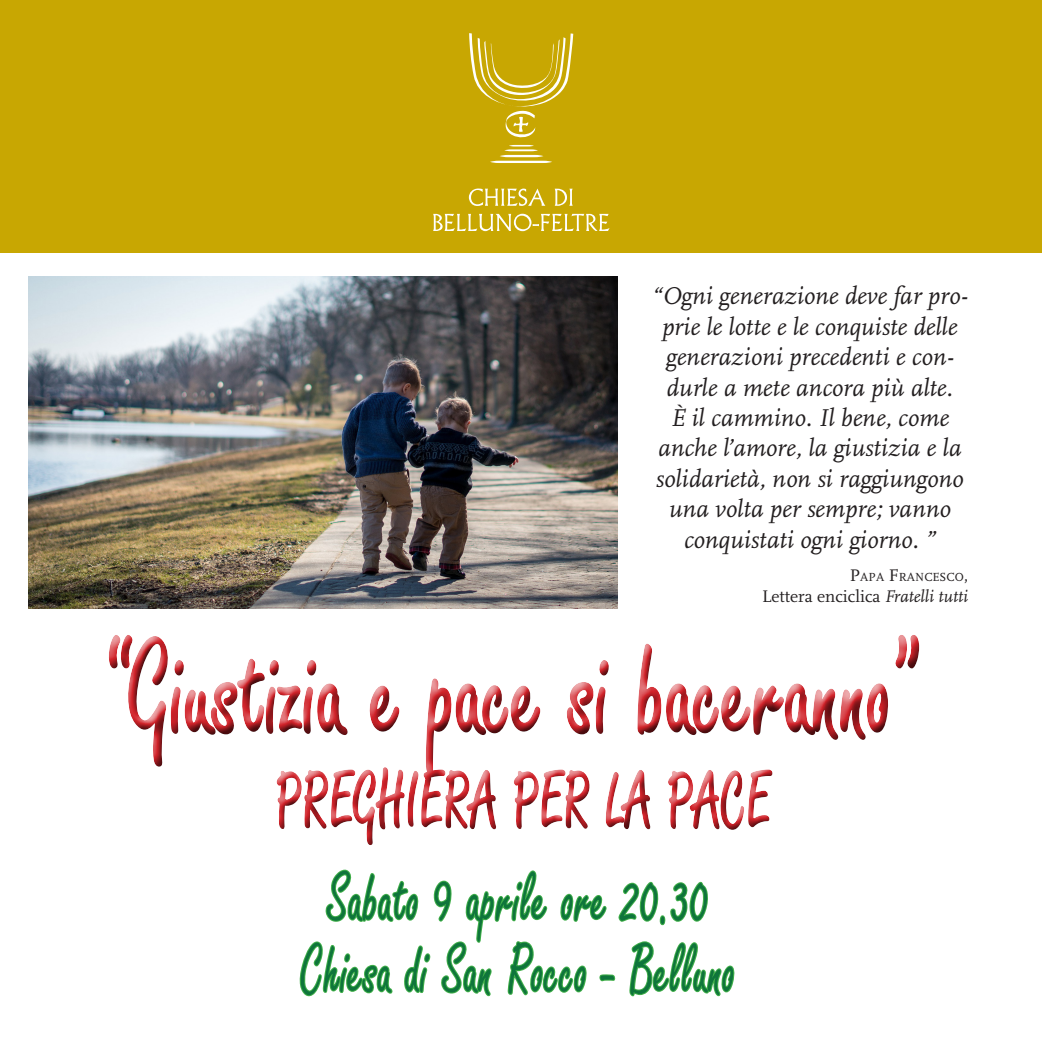
<style>
.page{position:relative;width:1042px;height:1042px;background:#fff}
.page>*{position:absolute;margin:0;border:0;box-sizing:border-box;transform-origin:0 0}
.t1{font:italic 147px "Freestyle Script";color:#d1232a;scale:.73 1}
.t2{font:italic 84px "Freestyle Script";color:#d1232a;scale:.73 1}
.t3{font:italic 77px "Freestyle Script";color:#0f753b;scale:.73 1}
.t4{font:italic 25.38px/30.4px "Scala";color:#231f20;text-align:center}
.t5{font:17.5px "Scala";color:#231f20}
.t6{font:12.25px "Scala";color:#231f20}
.s1{font-size:17.5px}
.s2{font-style:italic}
</style>
<div class="page">
<div style="left:0;top:0;width:1042px;height:252px;background:#c8a702"></div>
<svg style="left:469px;top:188px;width:76px;height:18px"></svg>
<svg style="left:555px;top:189px;width:17px;height:17px"></svg>
<svg style="left:433px;top:214px;width:176px;height:17px"></svg>
<svg style="left:469px;top:33px;width:104px;height:130px"></svg>
<svg style="left:299px;top:869px;width:436px;height:128px"></svg>
<img style="left:29px;top:277px;width:589px;height:331px">
<div style="left:101px;top:630px;width:830px;height:227px;background:#231f20;opacity:.75"></div>
<p class="t4" style="left:652px;top:282px;width:317px">“Ogni generazione deve far pro&shy;prie le lotte e le conquiste delle generazioni precedenti e con&shy;durle a mete ancora più alte.<br>È il cammino. Il bene, come anche l’amore, la giustizia e la solidarietà, non si raggiungono una volta per sempre; vanno conquistati ogni giorno. ”</p>
<p class="t6" style="left:849px;top:570px;width:120px"><span class="s1">P</span>APA <span class="s1">F</span>RANCESCO<span class="s1">,</span></p>
<p class="t5" style="left:762px;top:587px;width:207px">Lettera enciclica <span class="s2">Fratelli tutti</span></p>
<h1 class="t1" style="left:115px;top:611px;width:1180px">“Giustiziaepacesibaceranno”</h1>
<h2 class="t2" style="left:280px;top:756px;width:685px">PREGHIERA PERLA PA CE</h2>
<p class="t3" style="left:330px;top:856px;width:548px">Sabato9aprileore20.30</p>
<p class="t3" style="left:303px;top:928px;width:620px">Chiesadi SanRocco-Belluno</p>
</div>
